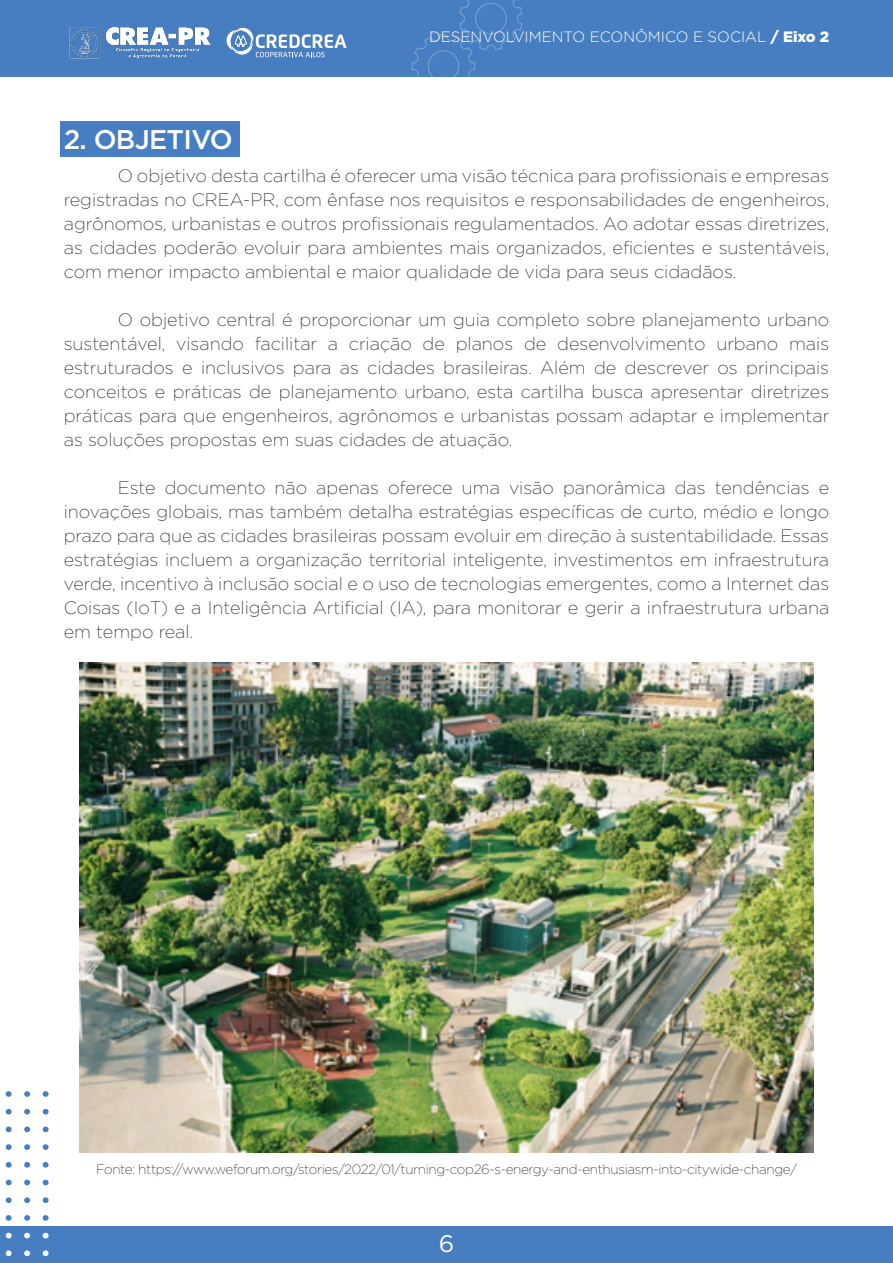
<style>
.page{position:relative;width:893px;height:1263px;background:#fff}
.page>*{position:absolute;margin:0;border:0;box-sizing:border-box;transform-origin:0 0}
.t1{font:500 27px "Gotham";letter-spacing:-.025em;color:#fff}
.t2{font:24px "Gotham";color:#fff}
.t3{font:200 18px/24px "Gotham";color:#231f20;text-align:justify}
.t4{font:300 15px "Gotham";color:#fff}
.t5{font:200 13.5px "Gotham";letter-spacing:-.025em;color:#231f20}
.s1{font-weight:900}
</style>
<div class="page">
<div style="left:60px;top:122px;width:179px;height:35px;background:#467ec1"></div>
<div style="left:0;top:0;width:893px;height:77px;background:#467ec1"></div>
<div style="left:0;top:1226px;width:893px;height:37px;background:#467ec1"></div>
<svg style="left:412px;top:0;width:111px;height:77px"></svg>
<svg style="left:43px;top:1091px;width:6px;height:6px"></svg>
<svg style="left:43px;top:1109px;width:6px;height:5px"></svg>
<svg style="left:43px;top:1126px;width:6px;height:6px"></svg>
<svg style="left:43px;top:1144px;width:6px;height:6px"></svg>
<svg style="left:43px;top:1162px;width:6px;height:5px"></svg>
<svg style="left:43px;top:1180px;width:6px;height:5px"></svg>
<svg style="left:43px;top:1197px;width:6px;height:6px"></svg>
<svg style="left:43px;top:1215px;width:6px;height:6px"></svg>
<svg style="left:43px;top:1233px;width:6px;height:5px"></svg>
<svg style="left:43px;top:1250px;width:6px;height:6px"></svg>
<svg style="left:24px;top:1091px;width:6px;height:6px"></svg>
<svg style="left:24px;top:1109px;width:6px;height:5px"></svg>
<svg style="left:24px;top:1126px;width:6px;height:6px"></svg>
<svg style="left:24px;top:1144px;width:6px;height:6px"></svg>
<svg style="left:24px;top:1162px;width:6px;height:5px"></svg>
<svg style="left:24px;top:1180px;width:6px;height:5px"></svg>
<svg style="left:24px;top:1197px;width:6px;height:6px"></svg>
<svg style="left:24px;top:1215px;width:6px;height:6px"></svg>
<svg style="left:24px;top:1233px;width:6px;height:5px"></svg>
<svg style="left:24px;top:1250px;width:6px;height:6px"></svg>
<svg style="left:6px;top:1091px;width:6px;height:6px"></svg>
<svg style="left:6px;top:1109px;width:6px;height:5px"></svg>
<svg style="left:6px;top:1126px;width:6px;height:6px"></svg>
<svg style="left:6px;top:1144px;width:6px;height:6px"></svg>
<svg style="left:6px;top:1162px;width:6px;height:5px"></svg>
<svg style="left:6px;top:1180px;width:6px;height:5px"></svg>
<svg style="left:6px;top:1197px;width:6px;height:6px"></svg>
<svg style="left:6px;top:1215px;width:6px;height:6px"></svg>
<svg style="left:6px;top:1233px;width:6px;height:5px"></svg>
<svg style="left:6px;top:1250px;width:6px;height:6px"></svg>
<img style="left:69px;top:27px;width:142px;height:33px">
<svg style="left:227px;top:28px;width:120px;height:29px"></svg>
<img style="left:79px;top:663px;width:734px;height:490px">
<p class="t4" style="left:429px;top:27px;width:402px">DESENVOLVIMENTO ECONÔMICO E SOCIAL <span class="s1">/ Eixo 2</span></p>
<h1 class="t1" style="left:64px;top:122px;width:170px">2. OBJETIVO</h1>
<p class="t3" style="left:64px;top:163px;width:767px;text-indent:54px">O objetivo desta cartilha é oferecer uma visão técnica para profissionais e empresas registradas no CREA-PR, com ênfase nos requisitos e responsabilidades de engenheiros, agrônomos, urbanistas e outros profissionais regulamentados. Ao adotar essas diretrizes, as cidades poderão evoluir para ambientes mais organizados, eficientes e sustentáveis, com menor impacto ambiental e maior qualidade de vida para seus cidadãos.</p>
<p class="t3" style="left:64px;top:307px;width:767px;text-indent:54px">O objetivo central é proporcionar um guia completo sobre planejamento urbano sustentável, visando facilitar a criação de planos de desenvolvimento urbano mais estruturados e inclusivos para as cidades brasileiras. Além de descrever os principais conceitos e práticas de planejamento urbano, esta cartilha busca apresentar diretrizes práticas para que engenheiros, agrônomos e urbanistas possam adaptar e implementar as soluções propostas em suas cidades de atuação.</p>
<p class="t3" style="left:64px;top:475px;width:767px;text-indent:54px">Este documento não apenas oferece uma visão panorâmica das tendências e inovações globais, mas também detalha estratégias específicas de curto, médio e longo prazo para que as cidades brasileiras possam evoluir em direção à sustentabilidade. Essas estratégias incluem a organização territorial inteligente, investimentos em infraestrutura verde, incentivo à inclusão social e o uso de tecnologias emergentes, como a Internet das Coisas (IoT) e a Inteligência Artificial (IA), para monitorar e gerir a infraestrutura urbana em tempo real.</p>
<p class="t5" style="left:96px;top:1161px;width:702px">Fonte: https://www.weforum.org/stories/2022/01/turning-cop26-s-energy-and-enthusiasm-into-citywide-change/</p>
<h2 class="t2" style="left:439px;top:1228px;width:17px">6</h2>
</div>
